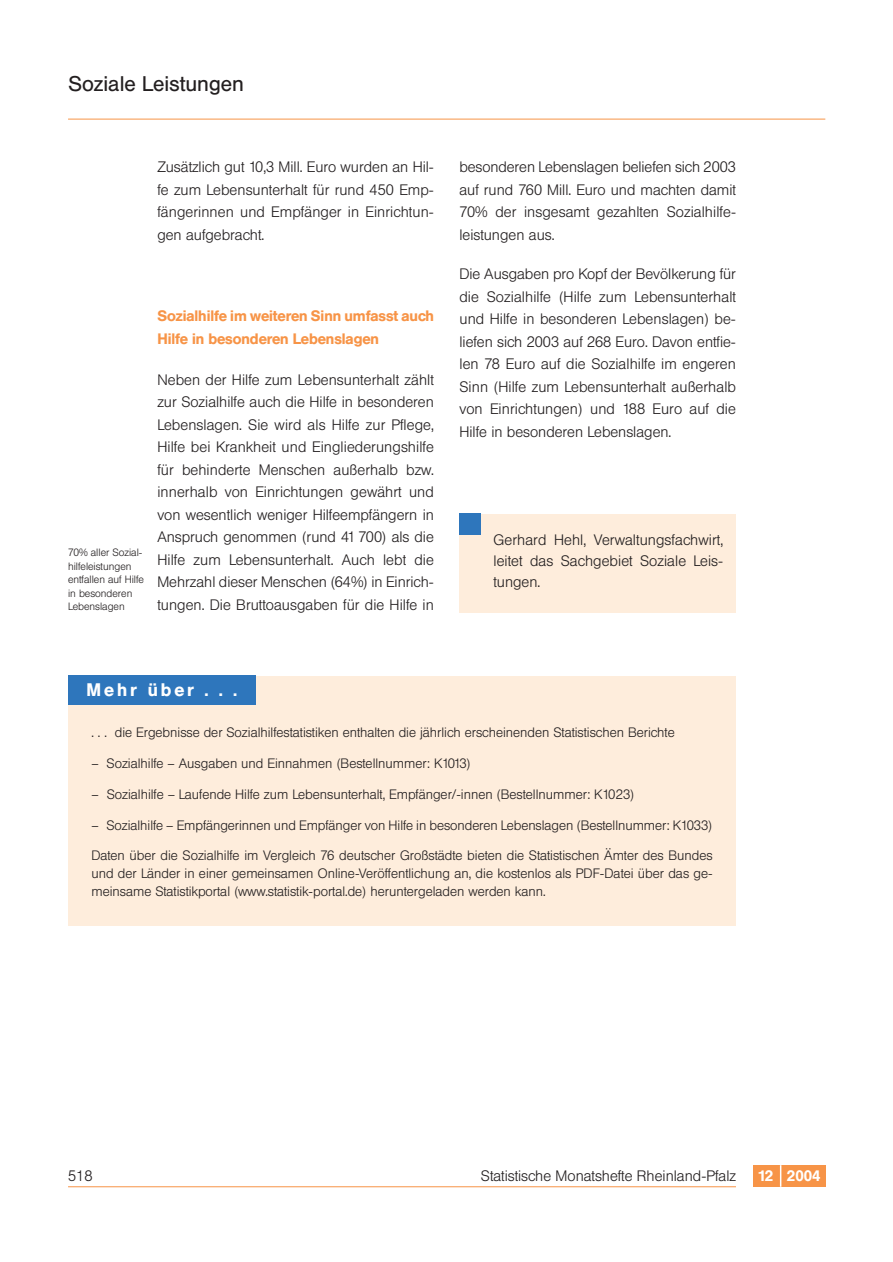
<style>
.page{position:relative;width:893px;height:1262px;background:#fff}
.page>*{position:absolute;margin:0;border:0;box-sizing:border-box;transform-origin:0 0}
.t1{font:21px "Helvetica BQ";color:#231f20}
.t2{font:500 18px "Helvetica BQ";letter-spacing:.17em;color:#fff}
.t3{font:300 15px/22.5px "Helvetica BQ";letter-spacing:.005em;color:#231f20;text-align:justify}
.t4{font:500 15px/22.5px "Helvetica BQ";color:#f79447}
.t5{font:500 15px "Helvetica BQ";color:#fff}
.t6{font:300 13.5px/18px "Helvetica BQ";color:#231f20;text-align:justify}
.t7{font:300 10.5px/13.5px "Helvetica BQ";color:#231f20}
</style>
<div class="page">
<hr style="left:68px;top:119px;width:757px;height:1px;background:#f79447">
<div style="left:753px;top:1165px;width:72px;height:21px;background:#f79447"></div>
<hr style="left:779px;top:1165px;width:2px;height:21px;background:#fff">
<hr style="left:68px;top:1186px;width:668px;height:1px;background:#f79447">
<div style="left:459px;top:514px;width:277px;height:98px;background:#feeddc"></div>
<div style="left:459px;top:514px;width:21px;height:21px;background:#2e76bc"></div>
<div style="left:68px;top:676px;width:668px;height:249px;background:#feeddc"></div>
<div style="left:68px;top:675px;width:188px;height:29px;background:#2e76bc"></div>
<h1 class="t1" style="left:68px;top:76px;width:177px">Soziale Leistungen</h1>
<p class="t3" style="left:157px;top:157px;width:278px">Zusätzlich gut 10,3 Mill. Euro wurden an Hil&shy;fe zum Lebensunterhalt für rund 450 Emp&shy;fängerinnen und Empfänger in Einrichtun&shy;gen aufgebracht.</p>
<p class="t7" style="left:68px;top:547px;width:77px">70% aller Sozial&shy;hilfeleistungen entfallen auf Hilfe in besonderen<br>Lebenslagen</p>
<p class="t4" style="left:157px;top:306px;width:278px">Sozialhilfe im weiteren Sinn umfasst auch<br>Hilfe in besonderen Lebenslagen</p>
<p class="t3" style="left:157px;top:369px;width:278px">Neben der Hilfe zum Lebensunterhalt zählt zur Sozialhilfe auch die Hilfe in besonderen Lebenslagen. Sie wird als Hilfe zur Pflege, Hilfe bei Krankheit und Eingliederungshilfe für behinderte Menschen außerhalb bzw. innerhalb von Einrichtungen gewährt und von wesentlich weniger Hilfeempfängern in Anspruch genommen (rund 41 700) als die Hilfe zum Lebensunterhalt. Auch lebt die Mehrzahl dieser Menschen (64%) in Einrich&shy;tungen. Die Bruttoausgaben für die Hilfe in</p>
<p class="t3" style="left:459px;top:157px;width:278px">besonderen Lebenslagen beliefen sich 2003 auf rund 760 Mill. Euro und machten damit 70% der insgesamt gezahlten Sozialhilfe&shy;leistungen aus.</p>
<p class="t3" style="left:459px;top:264px;width:278px">Die Ausgaben pro Kopf der Bevölkerung für die Sozialhilfe (Hilfe zum Lebensunterhalt und Hilfe in besonderen Lebenslagen) be&shy;liefen sich 2003 auf 268 Euro. Davon entfie&shy;len 78 Euro auf die Sozialhilfe im engeren Sinn (Hilfe zum Lebensunterhalt außerhalb von Einrichtungen) und 188 Euro auf die Hilfe in besonderen Lebenslagen.</p>
<p class="t3" style="left:493px;top:531px;width:231px;line-height:21px">Gerhard Hehl, Verwaltungsfachwirt, leitet das Sachgebiet Soziale Leis&shy;tungen.</p>
<p class="t2" style="left:87px;top:683px;width:152px">Mehr über . . .</p>
<p class="t6" style="left:91px;top:724px;width:584px">. . . die Ergebnisse der Sozialhilfestatistiken enthalten die jährlich erscheinenden Statistischen Berichte</p>
<p class="t6" style="left:91px;top:755px;width:381px">– Sozialhilfe – Ausgaben und Einnahmen (Bestellnummer: K1013)</p>
<p class="t6" style="left:91px;top:786px;width:544px">– Sozialhilfe – Laufende Hilfe zum Lebensunterhalt, Empfänger/-innen (Bestellnummer: K1023)</p>
<p class="t6" style="left:91px;top:817px;width:622px">– Sozialhilfe – Empfängerinnen und Empfänger von Hilfe in besonderen Lebenslagen (Bestellnummer: K1033)</p>
<p class="t6" style="left:91px;top:847px;width:622px">Daten über die Sozialhilfe im Vergleich 76 deutscher Großstädte bieten die Statistischen Ämter des Bundes und der Länder in einer gemeinsamen Online-Veröffentlichung an, die kostenlos als PDF-Datei über das ge&shy;meinsame Statistikportal (www.statistik-portal.de) heruntergeladen werden kann.</p>
<p class="t3" style="left:68px;top:1165px;width:26px">518</p>
<p class="t3" style="left:481px;top:1165px;width:256px">Statistische Monatshefte Rheinland-Pfalz</p>
<p class="t5" style="left:757px;top:1170px;width:64px">12 2004</p>
</div>
